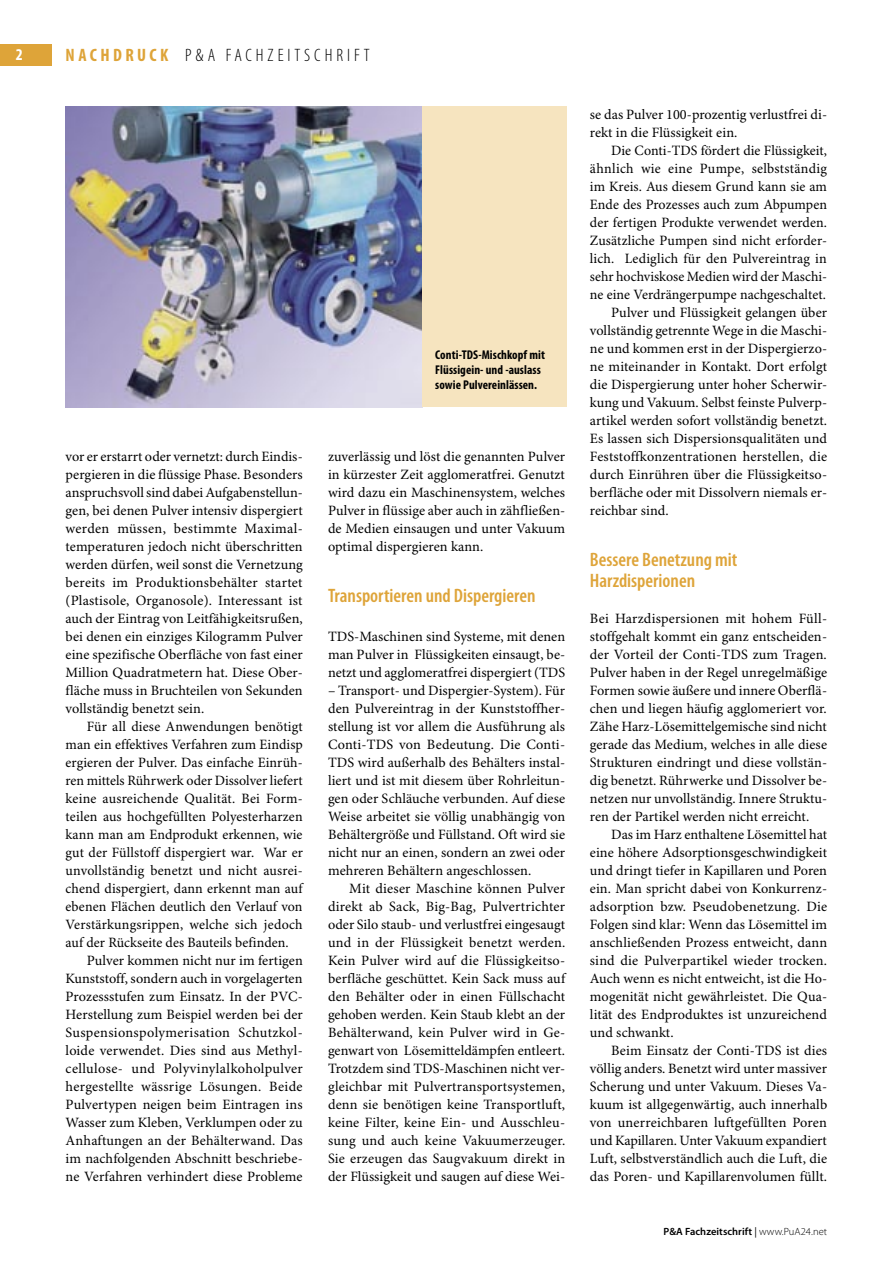
<style>
.page{position:relative;width:893px;height:1263px;background:#fff}
.page>*{position:absolute;margin:0;border:0;box-sizing:border-box;transform-origin:0 0}
.BEITRAG_Body_Zwischenhead{font:600 condensed 19.5px/21px "Myriad Pro";color:#dea439}
.RUBRIK{font:300 condensed 18px "Myriad Pro";letter-spacing:.22em;color:#000}
.t1{font:700 condensed 16.5px "Myriad Pro";color:#fff}
.BEITRAG_Body_Neuer_Absatz{font:14.25px/18px "Minion Pro";letter-spacing:.005em;color:#000;text-align:justify}
.BEITRAG_Body_Minion{font:14.25px/18px "Minion Pro";color:#000;text-align:justify}
.BU_Abbildungen{font:700 condensed 12.75px/15px "Myriad Pro";letter-spacing:.005em;color:#000}
.t2{font:600 10.5px "Myriad Pro";letter-spacing:.005em;color:#000}
.s1{font-weight:700;color:#dea439}
.s2{font-weight:400}
.s3{font-weight:300}
</style>
<div class="page">
<div style="left:0;top:45px;width:52px;height:21px;background:#dea439"></div>
<img style="left:66px;top:106px;width:356px;height:301px">
<div style="left:422px;top:106px;width:145px;height:301px;background:#f6e4bf"></div>
<p class="t1" style="left:16px;top:44px;width:9px">2</p>
<p class="RUBRIK" style="left:66px;top:45px;width:306px"><span class="s1">NACHDRUCK</span> P&amp;A FACHZEITSCHRIFT</p>
<p class="BU_Abbildungen" style="left:435px;top:347px;width:111px">Conti-TDS-Mischkopf mit<br>Flüssigein- und -auslass sowie Pulvereinlässen.</p>
<p class="BEITRAG_Body_Neuer_Absatz" style="left:66px;top:448px;width:239px">vor er erstarrt oder vernetzt: durch Eindis&shy;pergieren in die flüssige Phase. Besonders anspruchsvoll sind dabei Aufgabenstellun&shy;gen, bei denen Pulver intensiv dispergiert werden müssen, bestimmte Maximal&shy;temperaturen jedoch nicht überschritten werden dürfen, weil sonst die Vernetzung bereits im Produktionsbehälter startet (Plastisole, Organosole). Interessant ist auch der Eintrag von Leitfähigkeitsrußen, bei denen ein einziges Kilogramm Pulver eine spezifische Oberfläche von fast einer Million Quadratmetern hat. Diese Ober&shy;fläche muss in Bruchteilen von Sekunden vollständig benetzt sein.</p>
<p class="BEITRAG_Body_Neuer_Absatz" style="left:66px;top:718px;width:239px;text-indent:21px">Für all diese Anwendungen benötigt man ein effektives Verfahren zum Eindisp ergieren der Pulver. Das einfache Einrüh&shy;ren mittels Rührwerk oder Dissolver liefert keine ausreichende Qualität. Bei Form&shy;teilen aus hochgefüllten Polyesterharzen kann man am Endprodukt erkennen, wie gut der Füllstoff dispergiert war. War er unvollständig benetzt und nicht ausrei&shy;chend dispergiert, dann erkennt man auf ebenen Flächen deutlich den Verlauf von Verstärkungsrippen, welche sich jedoch auf der Rückseite des Bauteils befinden.</p>
<p class="BEITRAG_Body_Neuer_Absatz" style="left:66px;top:952px;width:239px;text-indent:21px">Pulver kommen nicht nur im fertigen Kunststoff, sondern auch in vorgelagerten Prozessstufen zum Einsatz. In der PVC-Herstellung zum Beispiel werden bei der Suspensionspolymerisation Schutzkol&shy;loide verwendet. Dies sind aus Methyl&shy;cellulose- und Polyvinylalkoholpulver hergestellte wässrige Lösungen. Beide Pulvertypen neigen beim Eintragen ins Wasser zum Kleben, Verklumpen oder zu Anhaftungen an der Behälterwand. Das im nachfolgenden Abschnitt beschriebe&shy;ne Verfahren verhindert diese Probleme</p>
<p class="BEITRAG_Body_Neuer_Absatz" style="left:328px;top:448px;width:239px">zuverlässig und löst die genannten Pulver in kürzester Zeit agglomeratfrei. Genutzt wird dazu ein Maschinensystem, welches Pulver in flüssige aber auch in zähfließen&shy;de Medien einsaugen und unter Vakuum optimal dispergieren kann.</p>
<p class="BEITRAG_Body_Zwischenhead" style="left:328px;top:584px;width:209px">Transportieren und Dispergieren</p>
<p class="BEITRAG_Body_Minion" style="left:328px;top:628px;width:239px">TDS-Maschinen sind Systeme, mit denen man Pulver in Flüssigkeiten einsaugt, be&shy;netzt und agglomeratfrei dispergiert (TDS</p>
<p class="BEITRAG_Body_Minion" style="left:328px;top:682px;width:239px">– Transport- und Dispergier-System). Für den Pulvereintrag in der Kunststoffher&shy;stellung ist vor allem die Ausführung als Conti-TDS von Bedeutung. Die Conti-TDS wird außerhalb des Behälters instal&shy;liert und ist mit diesem über Rohrleitun&shy;gen oder Schläuche verbunden. Auf diese Weise arbeitet sie völlig unabhängig von Behältergröße und Füllstand. Oft wird sie nicht nur an einen, sondern an zwei oder mehreren Behältern angeschlossen.</p>
<p class="BEITRAG_Body_Neuer_Absatz" style="left:328px;top:880px;width:239px;text-indent:21px">Mit dieser Maschine können Pulver direkt ab Sack, Big-Bag, Pulvertrichter oder Silo staub- und verlustfrei eingesaugt und in der Flüssigkeit benetzt werden.<br>Kein Pulver wird auf die Flüssigkeitso&shy;berfläche geschüttet. Kein Sack muss auf den Behälter oder in einen Füllschacht gehoben werden. Kein Staub klebt an der Behälterwand, kein Pulver wird in Ge&shy;genwart von Lösemitteldämpfen entleert.<br>Trotzdem sind TDS-Maschinen nicht ver&shy;gleichbar mit Pulvertransportsystemen, denn sie benötigen keine Transportluft, keine Filter, keine Ein- und Ausschleu&shy;sung und auch keine Vakuumerzeuger.<br>Sie erzeugen das Saugvakuum direkt in der Flüssigkeit und saugen auf diese Wei-</p>
<p class="BEITRAG_Body_Neuer_Absatz" style="left:590px;top:106px;width:239px">se das Pulver 100-prozentig verlustfrei di&shy;rekt in die Flüssigkeit ein.</p>
<p class="BEITRAG_Body_Neuer_Absatz" style="left:590px;top:142px;width:239px;text-indent:21px">Die Conti-TDS fördert die Flüssigkeit, ähnlich wie eine Pumpe, selbstständig im Kreis. Aus diesem Grund kann sie am Ende des Prozesses auch zum Abpumpen der fertigen Produkte verwendet werden.<br>Zusätzliche Pumpen sind nicht erforder&shy;lich. Lediglich für den Pulvereintrag in sehr hochviskose Medien wird der Maschi&shy;ne eine Verdrängerpumpe nachgeschaltet.</p>
<p class="BEITRAG_Body_Neuer_Absatz" style="left:590px;top:304px;width:239px;text-indent:21px">Pulver und Flüssigkeit gelangen über vollständig getrennte Wege in die Maschi&shy;ne und kommen erst in der Dispergierzo&shy;ne miteinander in Kontakt. Dort erfolgt die Dispergierung unter hoher Scherwir&shy;kung und Vakuum. Selbst feinste Pulverp&shy;artikel werden sofort vollständig benetzt.<br>Es lassen sich Dispersionsqualitäten und Feststoffkonzentrationen herstellen, die durch Einrühren über die Flüssigkeitso&shy;berfläche oder mit Dissolvern niemals er&shy;reichbar sind.</p>
<p class="BEITRAG_Body_Zwischenhead" style="left:590px;top:548px;width:149px">Bessere Benetzung mit<br>Harzdisperionen</p>
<p class="BEITRAG_Body_Minion" style="left:590px;top:610px;width:239px">Bei Harzdispersionen mit hohem Füll&shy;stoffgehalt kommt ein ganz entscheiden&shy;der Vorteil der Conti-TDS zum Tragen.<br>Pulver haben in der Regel unregelmäßige Formen sowie äußere und innere Oberflä&shy;chen und liegen häufig agglomeriert vor.<br>Zähe Harz-Lösemittelgemische sind nicht gerade das Medium, welches in alle diese Strukturen eindringt und diese vollstän&shy;dig benetzt. Rührwerke und Dissolver be&shy;netzen nur unvollständig. Innere Struktu&shy;ren der Partikel werden nicht erreicht.</p>
<p class="BEITRAG_Body_Neuer_Absatz" style="left:590px;top:826px;width:239px;text-indent:21px">Das im Harz enthaltene Lösemittel hat eine höhere Adsorptionsgeschwindigkeit und dringt tiefer in Kapillaren und Poren ein. Man spricht dabei von Konkurrenz&shy;adsorption bzw. Pseudobenetzung. Die Folgen sind klar: Wenn das Lösemittel im anschließenden Prozess entweicht, dann sind die Pulverpartikel wieder trocken.<br>Auch wenn es nicht entweicht, ist die Ho&shy;mogenität nicht gewährleistet. Die Qua&shy;lität des Endproduktes ist unzureichend und schwankt.</p>
<p class="BEITRAG_Body_Neuer_Absatz" style="left:590px;top:1042px;width:239px;text-indent:21px">Beim Einsatz der Conti-TDS ist dies völlig anders. Benetzt wird unter massiver Scherung und unter Vakuum. Dieses Va&shy;kuum ist allgegenwärtig, auch innerhalb von unerreichbaren luftgefüllten Poren und Kapillaren. Unter Vakuum expandiert Luft, selbstverständlich auch die Luft, die das Poren- und Kapillarenvolumen füllt.</p>
<p class="t2" style="left:663px;top:1225px;width:165px">P&amp;A Fachzeitschrift <span class="s2">|</span> <span class="s3">www.PuA24.net</span></p>
</div>
